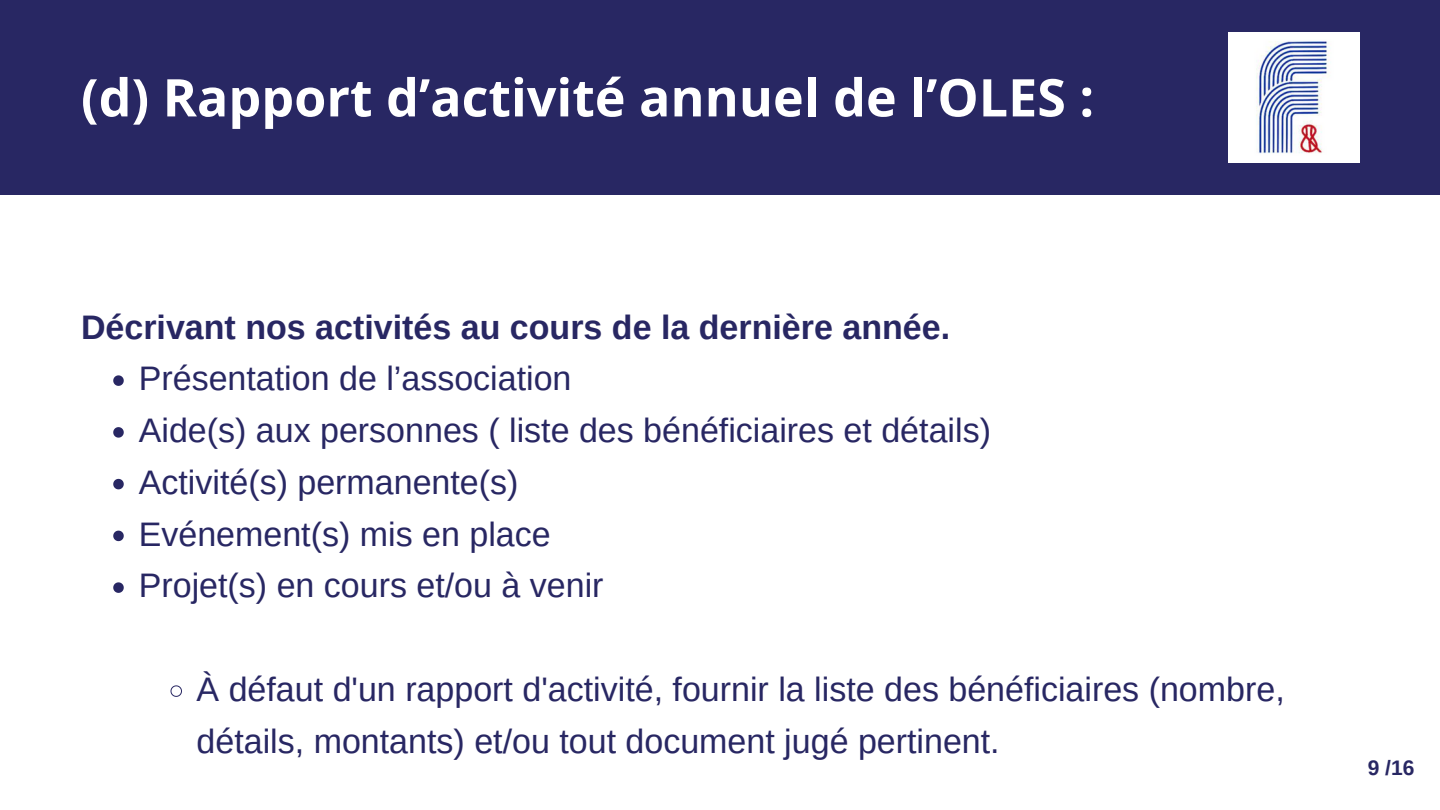
<style>
.page{position:relative;width:1440px;height:810px;background:#fff}
.page>*{position:absolute;margin:0;border:0;box-sizing:border-box;transform-origin:0 0}
.t1{font:700 52px "Open Sans";color:#fff}
.t2{font:34px/51.8px "Arimo";color:#282763}
.t3{font:700 34px "Arimo";color:#282763}
.t4{font:700 21px "Arimo";color:#282763}
</style>
<div class="page">
<div style="left:0;top:0;width:1440px;height:195px;background:#282763"></div>
<img style="left:1229px;top:32px;width:130px;height:131px">
<svg style="left:113px;top:375px;width:11px;height:11px"></svg>
<svg style="left:113px;top:427px;width:11px;height:11px"></svg>
<svg style="left:113px;top:479px;width:11px;height:10px"></svg>
<svg style="left:113px;top:531px;width:11px;height:10px"></svg>
<svg style="left:113px;top:582px;width:11px;height:11px"></svg>
<svg style="left:170px;top:685px;width:12px;height:12px"></svg>
<p class="t1" style="left:81px;top:61px;width:1015px">(d) Rapport d’activité annuel de l’OLES :</p>
<p class="t3" style="left:81px;top:308px;width:871px">Décrivant nos activités au cours de la dernière année.</p>
<h2 class="t2" style="left:139px;top:353px;width:434px">Présentation de l’association</h2>
<p class="t2" style="left:139px;top:404px;width:854px">Aide(s) aux personnes ( liste des bénéficiaires et détails)</p>
<p class="t2" style="left:139px;top:456px;width:381px">Activité(s) permanente(s)</p>
<p class="t2" style="left:139px;top:508px;width:413px">Evénement(s) mis en place</p>
<p class="t2" style="left:139px;top:560px;width:466px">Projet(s) en cours et/ou à venir</p>
<p class="t2" style="left:197px;top:663px;width:1090px">À défaut d'un rapport d'activité, fournir la liste des bénéficiaires (nombre, détails, montants) et/ou tout document jugé pertinent.</p>
<p class="t4" style="left:1368px;top:756px;width:48px">9 /16</p>
</div>
